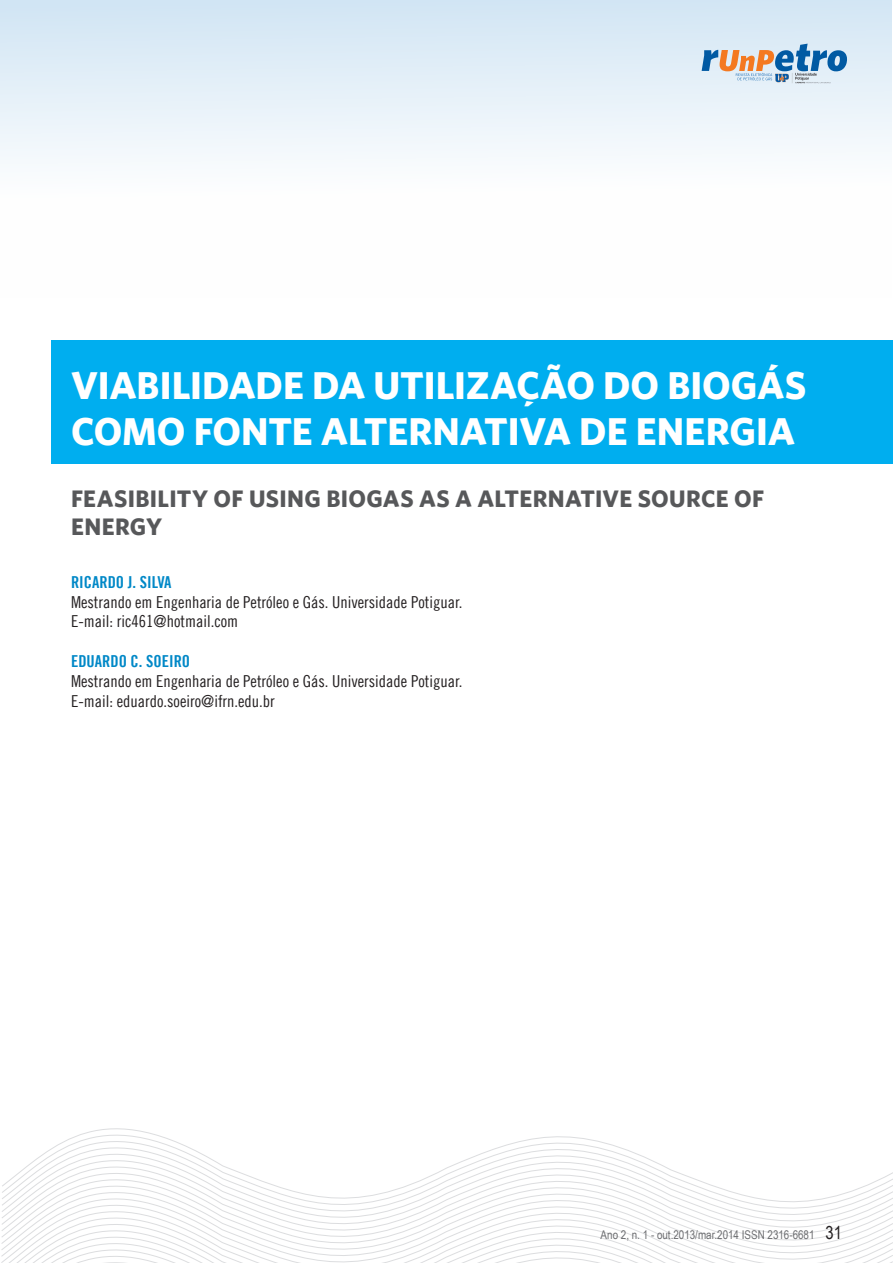
<style>
.page{position:relative;width:893px;height:1263px;background:#fff}
.page>*{position:absolute;margin:0;border:0;box-sizing:border-box;transform-origin:0 0}
.t1{font:700 39px/46.8px "Whitney";letter-spacing:-.005em;color:#fff}
.t2{font:700 24px/28.8px "Whitney";letter-spacing:.015em;color:#57585a}
.t3{font:16.5px/19.8px "Trade Gothic LT Cond Eighteen";color:#231f20}
.t4{font:16.5px "Trade Gothic LT Bold Cond Twenty";color:#0088c7}
.t5{font:12px "Arial Narrow";color:#6c6d70}
.s1{font-size:18px;color:#231f20}
</style>
<div class="page">
<svg style="left:1px;top:1128px;width:892px;height:135px"></svg>
<div style="left:0;top:0;width:891px;height:298px;background:linear-gradient(to bottom,#d7e8f5,#fff)"></div>
<svg style="left:702px;top:44px;width:145px;height:39px;background:#adbbc7"></svg>
<div style="left:51px;top:340px;width:842px;height:123px;background:#00aeef"></div>
<h1 class="t1" style="left:71px;top:361px;width:737px">VIABILIDADE DA UTILIZAÇÃO DO BIOGÁS<br>COMO FONTE ALTERNATIVA DE ENERGIA</h1>
<h2 class="t2" style="left:71px;top:483px;width:695px">FEASIBILITY OF USING BIOGAS AS A ALTERNATIVE SOURCE OF<br>ENERGY</h2>
<p class="t4" style="left:71px;top:572px;width:102px">RICARDO J. SILVA</p>
<p class="t3" style="left:71px;top:591px;width:393px">Mestrando em Engenharia de Petróleo e Gás. Universidade Potiguar.<br>E-mail: ric461@hotmail.com</p>
<p class="t4" style="left:71px;top:651px;width:121px">EDUARDO C. SOEIRO</p>
<p class="t3" style="left:71px;top:671px;width:393px">Mestrando em Engenharia de Petróleo e Gás. Universidade Potiguar.<br>E-mail: eduardo.soeiro@ifrn.edu.br</p>
<p class="t5" style="left:601px;top:1225px;width:243px">Ano 2, n. 1 - out.2013/mar.2014 ISSN 2316-6681 <span class="s1">31</span></p>
</div>
